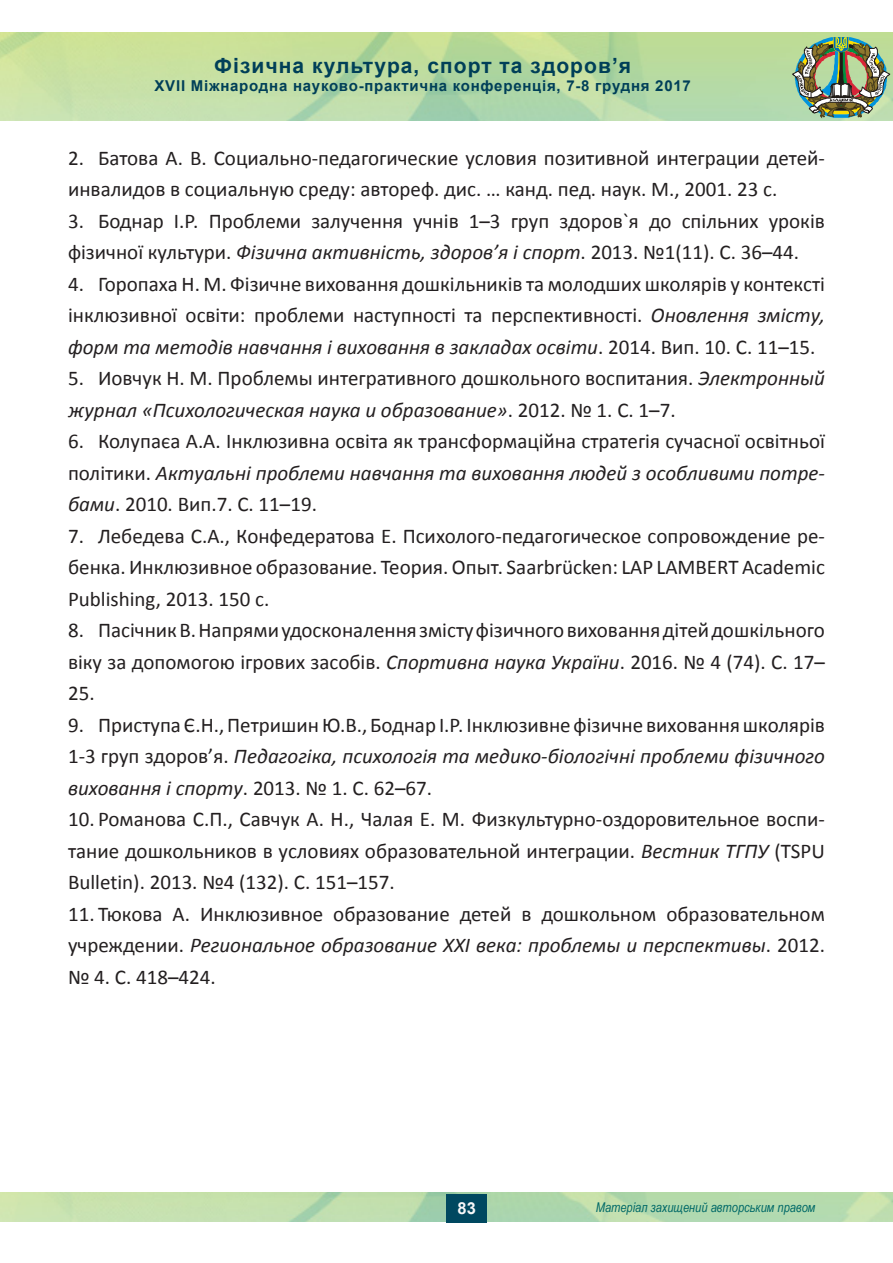
<style>
.page{position:relative;width:893px;height:1263px;background:#fff}
.page>*{position:absolute;margin:0;border:0;box-sizing:border-box;transform-origin:0 0}
.Абзац_списка{font:21px/31.5px "Calibri";color:#231f20;text-align:justify}
.t1{font:700 21px "Arial";letter-spacing:.05em;color:#003f58}
.t2{font:700 16.5px "Arial";color:#f7f7f8}
.t3{font:700 15px "Arial";letter-spacing:.05em;color:#003f58}
.t4{font:italic 13.5px "Arial Narrow";color:#006967}
.s1{font-style:italic}
</style>
<div class="page">
<img style="left:792px;top:37px;width:98px;height:81px">
<div style="left:446px;top:1194px;width:41px;height:28px;background:#004860"></div>
<p class="t1" style="left:214px;top:51px;width:418px">Фізична культура, спорт та здоров’я</p>
<p class="t3" style="left:155px;top:75px;width:538px">XVII Міжнародна науково-практична конференція, 7-8 грудня 2017</p>
<p class="Абзац_списка" style="left:68px;top:142px;width:758px">2. Батова А. В. Социально-педагогические условия позитивной интеграции детей&shy;инвалидов в социальную среду: автореф. дис. … канд. пед. наук. М., 2001. 23 с.</p>
<p class="Абзац_списка" style="left:68px;top:205px;width:758px">3. Боднар І.Р. Проблеми залучення учнів 1–3 груп здоров`я до спільних уроків фізичної культури. <span class="s1">Фізична активність, здоров’я і спорт</span>. 2013. №1(11). С. 36–44.</p>
<p class="Абзац_списка" style="left:68px;top:268px;width:758px">4. Горопаха Н. М. Фізичне виховання дошкільників та молодших школярів у контексті інклюзивної освіти: проблеми наступності та перспективності. <span class="s1">Оновлення змісту, форм та методів навчання і виховання в закладах освіти</span>. 2014. Вип. 10. С. 11–15.</p>
<p class="Абзац_списка" style="left:68px;top:362px;width:758px">5. Иовчук Н. М. Проблемы интегративного дошкольного воспитания. <span class="s1">Электронный журнал «Психологическая наука и образование»</span>. 2012. № 1. С. 1–7.</p>
<p class="Абзац_списка" style="left:68px;top:425px;width:758px">6. Колупаєа А.А. Інклюзивна освіта як трансформаційна стратегія сучасної освітньої політики. <span class="s1">Актуальні проблеми навчання та виховання людей з особливими потре&shy;бами</span>. 2010. Вип.7. С. 11–19.</p>
<p class="Абзац_списка" style="left:68px;top:520px;width:758px">7. Лебедева С.А., Конфедератова Е. Психолого-педагогическое сопровождение ре&shy;бенка. Инклюзивное образование. Теория. Опыт. Saarbrücken: LAP LAMBERT Academic Publishing, 2013. 150 с.</p>
<p class="Абзац_списка" style="left:68px;top:614px;width:758px">8. Пасічник В. Напрями удосконалення змісту фізичного виховання дітей дошкільного віку за допомогою ігрових засобів. <span class="s1">Спортивна наука України</span>. 2016. № 4 (74). С. 17– 25.</p>
<p class="Абзац_списка" style="left:68px;top:709px;width:758px">9. Приступа Є.Н., Петришин Ю.В., Боднар І.Р. Інклюзивне фізичне виховання школярів 1-3 груп здоров’я. <span class="s1">Педагогіка, психологія та медико-біологічні проблеми фізичного виховання і спорту</span>. 2013. № 1. С. 62–67.</p>
<p class="Абзац_списка" style="left:68px;top:803px;width:758px">10. Романова С.П., Савчук А. Н., Чалая Е. М. Физкультурно-оздоровительное воспи&shy;тание дошкольников в условиях образовательной интеграции. <span class="s1">Вестник ТГПУ</span> (TSPU Bulletin). 2013. №4 (132). С. 151–157.</p>
<p class="Абзац_списка" style="left:68px;top:898px;width:758px">11. Тюкова А. Инклюзивное образование детей в дошкольном образовательном учреждении. <span class="s1">Региональное образование XXI века: проблемы и перспективы</span>. 2012. № 4. С. 418–424.</p>
<p class="t2" style="left:457px;top:1197px;width:20px">83</p>
<p class="t4" style="left:596px;top:1198px;width:221px">Матеріал захищений авторським правом</p>
</div>
